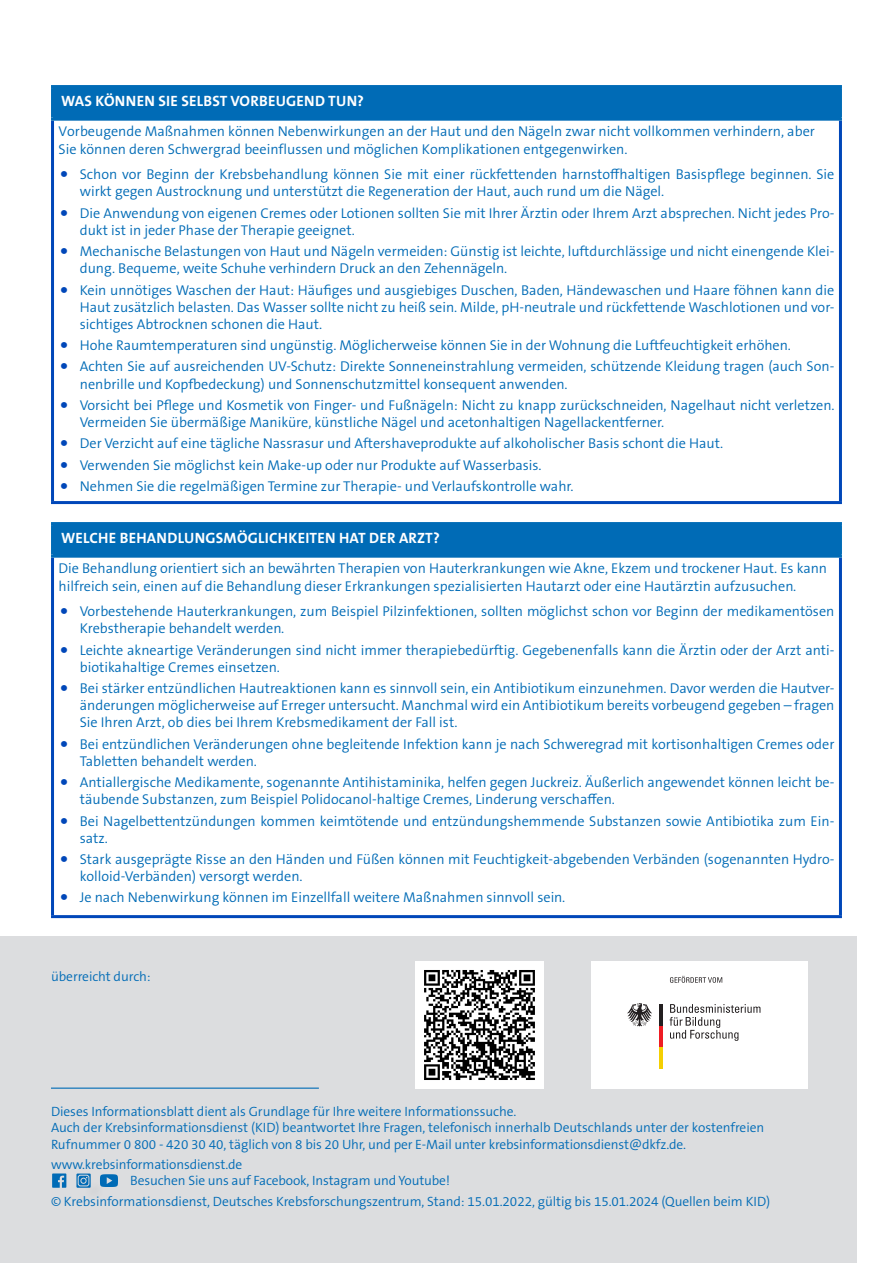
<style>
.page{position:relative;width:893px;height:1263px;background:#fff}
.page>*{position:absolute;margin:0;border:0;box-sizing:border-box;transform-origin:0 0}
.Überschrift_Tabelle{font:700 15px "The Sans B W7";letter-spacing:.015em;color:#fff}
.Aufzählung_Tabelle{font:300 14.25px/17.1px "The Sans B W4";color:#006bb6}
.Text_Tabelle{font:300 14.25px/17.1px "The Sans B W4";color:#006bb6}
.Impressum{font:300 13.5px/16.2px "The Sans B W4";letter-spacing:-.005em;color:#006bb6}
.s1{font-size:27px;color:#0047b9}
</style>
<div class="page">
<div style="left:53px;top:87px;width:787px;height:32px;background:#006bb6"></div>
<hr style="left:51px;top:121px;width:3px;height:380px;background:#0047b9">
<hr style="left:839px;top:121px;width:3px;height:380px;background:#0047b9">
<hr style="left:51px;top:501px;width:791px;height:3px;background:#0047b9">
<hr style="left:51px;top:85px;width:791px;height:3px;background:#006bb6">
<hr style="left:51px;top:88px;width:3px;height:30px;background:#006bb6">
<hr style="left:839px;top:88px;width:3px;height:30px;background:#006bb6">
<hr style="left:51px;top:118px;width:791px;height:3px;background:#006bb6">
<div style="left:53px;top:524px;width:787px;height:32px;background:#006bb6"></div>
<hr style="left:51px;top:558px;width:3px;height:357px;background:#0047b9">
<hr style="left:839px;top:558px;width:3px;height:357px;background:#0047b9">
<hr style="left:51px;top:915px;width:791px;height:3px;background:#0047b9">
<hr style="left:51px;top:522px;width:791px;height:3px;background:#006bb6">
<hr style="left:51px;top:525px;width:3px;height:30px;background:#006bb6">
<hr style="left:839px;top:525px;width:3px;height:30px;background:#006bb6">
<hr style="left:51px;top:555px;width:791px;height:3px;background:#006bb6">
<div style="left:0;top:936px;width:856px;height:327px;background:#dcdddf"></div>
<hr style="left:51px;top:1087px;width:268px;height:2px;background:#006bb6">
<img style="left:416px;top:961px;width:127px;height:128px">
<div style="left:591px;top:961px;width:217px;height:128px;background:#fff"></div>
<svg style="left:670px;top:1004px;width:90px;height:37px"></svg>
<hr style="left:659px;top:1047px;width:3px;height:22px;background:#f4cf02">
<hr style="left:659px;top:1025px;width:3px;height:22px;background:#ee1d23">
<hr style="left:659px;top:1004px;width:3px;height:22px;background:#231f20">
<svg style="left:627px;top:1003px;width:25px;height:23px"></svg>
<svg style="left:670px;top:976px;width:52px;height:7px"></svg>
<svg style="left:52px;top:1173px;width:14px;height:15px"></svg>
<svg style="left:100px;top:1174px;width:18px;height:13px"></svg>
<svg style="left:76px;top:1173px;width:15px;height:15px"></svg>
<div style="left:83px;top:1180px;width:21px;height:21px;background:#545557;opacity:.45"></div>
<div style="left:78px;top:1175px;width:11px;height:11px;border:1px solid #dcdddf;border-radius:2px"></div>
<div style="left:89px;top:1180px;width:16px;height:16px;background:#545557;opacity:.45"></div>
<svg style="left:81px;top:1177px;width:6px;height:7px"></svg>
<p class="Überschrift_Tabelle" style="left:61px;top:91px;width:304px">WAS KÖNNEN SIE SELBST VORBEUGEND TUN?</p>
<p class="Text_Tabelle" style="left:59px;top:123px;width:758px">Vorbeugende Maßnahmen können Nebenwirkungen an der Haut und den Nägeln zwar nicht vollkommen verhindern, aber<br>Sie können deren Schwergrad beeinflussen und möglichen Komplikationen entgegenwirken.</p>
<p class="Aufzählung_Tabelle" style="left:80px;top:166px;width:756px;text-indent:-21px"><span class="s1">•</span> Schon vor Beginn der Krebsbehandlung können Sie mit einer rückfettenden harnstoffhaltigen Basispflege beginnen. Sie wirkt gegen Austrocknung und unterstützt die Regeneration der Haut, auch rund um die Nägel.</p>
<p class="Aufzählung_Tabelle" style="left:80px;top:204px;width:756px;text-indent:-21px"><span class="s1">•</span> Die Anwendung von eigenen Cremes oder Lotionen sollten Sie mit Ihrer Ärztin oder Ihrem Arzt absprechen. Nicht jedes Pro&shy;dukt ist in jeder Phase der Therapie geeignet.</p>
<p class="Aufzählung_Tabelle" style="left:80px;top:243px;width:756px;text-indent:-21px"><span class="s1">•</span> Mechanische Belastungen von Haut und Nägeln vermeiden: Günstig ist leichte, luftdurchlässige und nicht einengende Klei&shy;dung. Bequeme, weite Schuhe verhindern Druck an den Zehennägeln.</p>
<p class="Aufzählung_Tabelle" style="left:80px;top:281px;width:756px;text-align:justify;text-indent:-21px"><span class="s1">•</span> Kein unnötiges Waschen der Haut: Häufiges und ausgiebiges Duschen, Baden, Händewaschen und Haare föhnen kann die Haut zusätzlich belasten. Das Wasser sollte nicht zu heiß sein. Milde, pH-neutrale und rückfettende Waschlotionen und vor&shy;sichtiges Abtrocknen schonen die Haut.</p>
<p class="Aufzählung_Tabelle" style="left:59px;top:337px;width:734px"><span class="s1">•</span> Hohe Raumtemperaturen sind ungünstig. Möglicherweise können Sie in der Wohnung die Luftfeuchtigkeit erhöhen.</p>
<p class="Aufzählung_Tabelle" style="left:80px;top:358px;width:756px;text-indent:-21px"><span class="s1">•</span> Achten Sie auf ausreichenden UV-Schutz: Direkte Sonneneinstrahlung vermeiden, schützende Kleidung tragen (auch Son&shy;nenbrille und Kopfbedeckung) und Sonnenschutzmittel konsequent anwenden.</p>
<p class="Aufzählung_Tabelle" style="left:80px;top:397px;width:756px;text-indent:-21px"><span class="s1">•</span> Vorsicht bei Pflege und Kosmetik von Finger- und Fußnägeln: Nicht zu knapp zurückschneiden, Nagelhaut nicht verletzen.<br>Vermeiden Sie übermäßige Maniküre, künstliche Nägel und acetonhaltigen Nagellackentferner.</p>
<p class="Aufzählung_Tabelle" style="left:59px;top:435px;width:666px"><span class="s1">•</span> Der Verzicht auf eine tägliche Nassrasur und Aftershaveprodukte auf alkoholischer Basis schont die Haut.</p>
<p class="Aufzählung_Tabelle" style="left:59px;top:456px;width:485px"><span class="s1">•</span> Verwenden Sie möglichst kein Make-up oder nur Produkte auf Wasserbasis.</p>
<p class="Aufzählung_Tabelle" style="left:59px;top:478px;width:517px"><span class="s1">•</span> Nehmen Sie die regelmäßigen Termine zur Therapie- und Verlaufskontrolle wahr.</p>
<p class="Überschrift_Tabelle" style="left:61px;top:528px;width:380px">WELCHE BEHANDLUNGSMÖGLICHKEITEN HAT DER ARZT?</p>
<p class="Text_Tabelle" style="left:59px;top:560px;width:770px">Die Behandlung orientiert sich an bewährten Therapien von Hauterkrankungen wie Akne, Ekzem und trockener Haut. Es kann hilfreich sein, einen auf die Behandlung dieser Erkrankungen spezialisierten Hautarzt oder eine Hautärztin aufzusuchen.</p>
<p class="Aufzählung_Tabelle" style="left:80px;top:603px;width:756px;text-indent:-21px"><span class="s1">•</span> Vorbestehende Hauterkrankungen, zum Beispiel Pilzinfektionen, sollten möglichst schon vor Beginn der medikamentösen<br>Krebstherapie behandelt werden.</p>
<p class="Aufzählung_Tabelle" style="left:80px;top:641px;width:756px;text-indent:-21px"><span class="s1">•</span> Leichte akneartige Veränderungen sind nicht immer therapiebedürftig. Gegebenenfalls kann die Ärztin oder der Arzt anti&shy;biotikahaltige Cremes einsetzen.</p>
<p class="Aufzählung_Tabelle" style="left:80px;top:680px;width:756px;text-align:justify;text-indent:-21px"><span class="s1">•</span> Bei stärker entzündlichen Hautreaktionen kann es sinnvoll sein, ein Antibiotikum einzunehmen. Davor werden die Hautver&shy;änderungen möglicherweise auf Erreger untersucht. Manchmal wird ein Antibiotikum bereits vorbeugend gegeben – fragen Sie Ihren Arzt, ob dies bei Ihrem Krebsmedikament der Fall ist.</p>
<p class="Aufzählung_Tabelle" style="left:80px;top:735px;width:756px;text-indent:-21px"><span class="s1">•</span> Bei entzündlichen Veränderungen ohne begleitende Infektion kann je nach Schweregrad mit kortisonhaltigen Cremes oder<br>Tabletten behandelt werden.</p>
<p class="Aufzählung_Tabelle" style="left:80px;top:774px;width:756px;text-indent:-21px"><span class="s1">•</span> Antiallergische Medikamente, sogenannte Antihistaminika, helfen gegen Juckreiz. Äußerlich angewendet können leicht be&shy;täubende Substanzen, zum Beispiel Polidocanol-haltige Cremes, Linderung verschaffen.</p>
<p class="Aufzählung_Tabelle" style="left:80px;top:812px;width:756px;text-indent:-21px"><span class="s1">•</span> Bei Nagelbettentzündungen kommen keimtötende und entzündungshemmende Substanzen sowie Antibiotika zum Ein&shy;satz.</p>
<p class="Aufzählung_Tabelle" style="left:80px;top:851px;width:756px;text-indent:-21px"><span class="s1">•</span> Stark ausgeprägte Risse an den Händen und Füßen können mit Feuchtigkeit-abgebenden Verbänden (sogenannten Hydro&shy;kolloid-Verbänden) versorgt werden.</p>
<p class="Aufzählung_Tabelle" style="left:59px;top:889px;width:508px"><span class="s1">•</span> Je nach Nebenwirkung können im Einzellfall weitere Maßnahmen sinnvoll sein.</p>
<p class="Impressum" style="left:51px;top:968px;width:101px">überreicht durch:</p>
<p class="Impressum" style="left:51px;top:1103px;width:715px">Dieses Informationsblatt dient als Grundlage für Ihre weitere Informationssuche.<br>Auch der Krebsinformationsdienst (KID) beantwortet Ihre Fragen, telefonisch innerhalb Deutschlands unter der kostenfreien<br>Rufnummer 0 800 - 420 30 40, täglich von 8 bis 20 Uhr, und per E-Mail unter krebsinformationsdienst@dkfz.de.</p>
<p class="Impressum" style="left:130px;top:1156px;width:321px;text-indent:-79px">www.krebsinformationsdienst.de<br>Besuchen Sie uns auf Facebook, Instagram und Youtube!</p>
<p class="Impressum" style="left:51px;top:1193px;width:721px">© Krebsinformationsdienst, Deutsches Krebsforschungszentrum, Stand: 15.01.2022, gültig bis 15.01.2024 (Quellen beim KID)</p>
</div>
